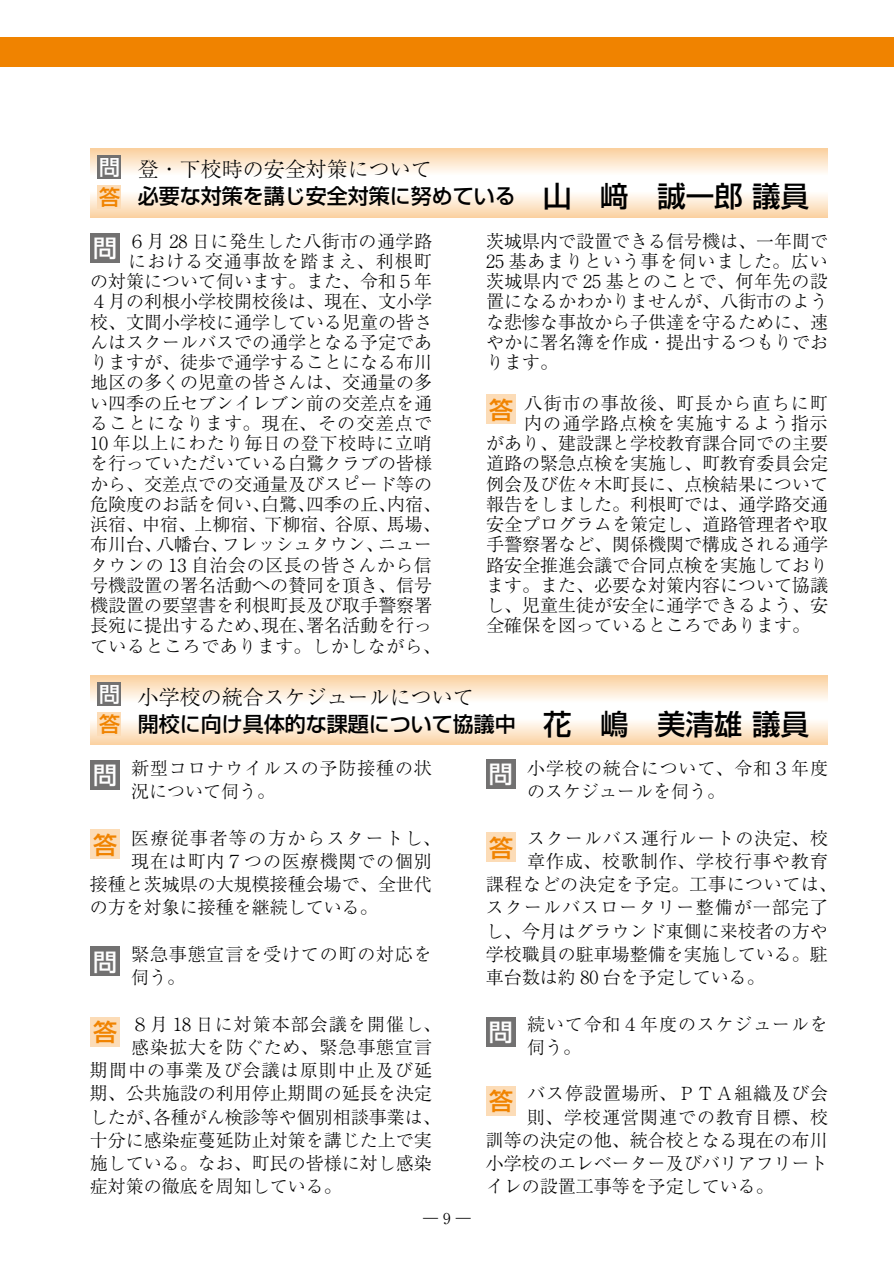
<style>
.page{position:relative;width:894px;height:1263px;background:#fff}
.page>*{position:absolute;margin:0;border:0;box-sizing:border-box;transform-origin:0 0}
.t1{font:500 24px "Shin Go Pro";color:#f08300}
.t2{font:500 24px "Shin Go Pro";color:#fff}
.t3{font:500 21px "Shin Go Pro";color:#000}
.t4{font:300 21px "Ryumin Pro";color:#000}
.t5{font:500 21px "Shin Go Pro";color:#fff}
.t6{font:500 21px "Shin Go Pro";color:#f08300}
.t7{font:300 18px/20.2px "Ryumin Pro";color:#000;text-align:justify}
.t8{font:300 18px/23.2px "Ryumin Pro";letter-spacing:.045em;color:#000}
.t9{font:300 18px "Ryumin Pro";letter-spacing:.06em;color:#000}
.t10{font:300 18px/23.2px "Ryumin Pro";letter-spacing:.05em;color:#000}
.t11{font:300 18px "Ryumin Pro";letter-spacing:.03em;color:#000}
.t12{font:300 18px "Ryumin Pro";letter-spacing:.055em;color:#000}
.t13{font:300 18px "Ryumin Pro";letter-spacing:.065em;color:#000}
.t14{font:300 18px "Ryumin Pro";letter-spacing:.085em;color:#000}
.t15{font:300 15px "Ryumin Pro";color:#000}
.s1{font-size:28.5px}
</style>
<div class="page">
<div style="left:0;top:38px;width:894px;height:30px;background:#f08300"></div>
<div style="left:486px;top:394px;width:30px;height:30px;background:#fcdcb7"></div>
<div style="left:90px;top:233px;width:30px;height:30px;background:#727171"></div>
<div style="left:90px;top:148px;width:738px;height:28px;background:linear-gradient(to bottom,#facf9c,#fffefb)"></div>
<div style="left:90px;top:190px;width:738px;height:28px;background:linear-gradient(to bottom,#fff,#fbd3a4)"></div>
<div style="left:98px;top:155px;width:24px;height:24px;background:#727171"></div>
<div style="left:98px;top:185px;width:24px;height:24px;background:#fcdcb7"></div>
<div style="left:90px;top:830px;width:30px;height:30px;background:#fcdcb7"></div>
<div style="left:90px;top:1017px;width:30px;height:30px;background:#fcdcb7"></div>
<div style="left:486px;top:832px;width:30px;height:30px;background:#fcdcb7"></div>
<div style="left:486px;top:1086px;width:30px;height:30px;background:#fcdcb7"></div>
<div style="left:486px;top:759px;width:30px;height:30px;background:#727171"></div>
<div style="left:486px;top:1017px;width:30px;height:30px;background:#727171"></div>
<div style="left:90px;top:760px;width:30px;height:30px;background:#727171"></div>
<div style="left:90px;top:946px;width:30px;height:30px;background:#727171"></div>
<svg style="left:90px;top:676px;width:738px;height:27px"></svg>
<svg style="left:90px;top:718px;width:738px;height:27px"></svg>
<div style="left:98px;top:682px;width:24px;height:24px;background:#727171"></div>
<div style="left:98px;top:712px;width:24px;height:24px;background:#fcdcb7"></div>
<p class="t5" style="left:99px;top:150px;width:22px">問</p>
<p class="t6" style="left:99px;top:180px;width:22px">答</p>
<p class="t4" style="left:138px;top:153px;width:295px">登・下校時の安全対策について</p>
<p class="t3" style="left:138px;top:179px;width:673px">必要な対策を講じ安全対策に努めている <span class="s1">山　﨑　誠一郎 議員</span></p>
<p class="t11" style="left:128px;top:227px;width:305px">６月 28 日に発生した八街市の通学路</p>
<p class="t9" style="left:128px;top:247px;width:305px">における交通事故を踏まえ、利根町</p>
<p class="t7" style="left:90px;top:270px;width:343px">の対策について伺います。また、令和５年</p>
<p class="t7" style="left:90px;top:290px;width:343px">４月の利根小学校開校後は、現在、文小学</p>
<p class="t7" style="left:90px;top:310px;width:343px">校、文間小学校に通学している児童の皆さ</p>
<p class="t7" style="left:90px;top:331px;width:343px">んはスクールバスでの通学となる予定であ</p>
<p class="t7" style="left:90px;top:351px;width:343px">りますが、徒歩で通学することになる布川</p>
<p class="t7" style="left:90px;top:371px;width:343px">地区の多くの児童の皆さんは、交通量の多</p>
<p class="t7" style="left:90px;top:391px;width:343px">い四季の丘セブンイレブン前の交差点を通</p>
<p class="t13" style="left:90px;top:409px;width:344px">ることになります。現在、その交差点で</p>
<p class="t8" style="left:90px;top:430px;width:343px">10 年以上にわたり毎日の登下校時に立哨</p>
<p class="t7" style="left:90px;top:452px;width:343px">を行っていただいている白鷺クラブの皆様</p>
<p class="t7" style="left:90px;top:472px;width:343px">から、交差点での交通量及びスピード等の</p>
<p class="t7" style="left:90px;top:493px;width:352px">危険度のお話を伺い、白鷺、四季の丘、内宿、</p>
<p class="t7" style="left:90px;top:513px;width:352px">浜宿、中宿、上柳宿、下柳宿、谷原、馬場、</p>
<p class="t7" style="left:90px;top:533px;width:343px">布川台、八幡台、フレッシュタウン、ニュー</p>
<p class="t11" style="left:90px;top:551px;width:343px">タウンの 13 自治会の区長の皆さんから信</p>
<p class="t7" style="left:90px;top:574px;width:343px">号機設置の署名活動への賛同を頂き、信号</p>
<p class="t7" style="left:90px;top:594px;width:343px">機設置の要望書を利根町長及び取手警察署</p>
<p class="t7" style="left:90px;top:614px;width:343px">長宛に提出するため、現在、署名活動を行っ</p>
<p class="t11" style="left:90px;top:632px;width:352px">ているところであります。しかしながら、</p>
<h1 class="t2" style="left:93px;top:228px;width:25px">問</h1>
<p class="t7" style="left:486px;top:229px;width:343px">茨城県内で設置できる信号機は、一年間で25 基あまりという事を伺いました。広い茨城県内で 25 基とのことで、何年先の設置になるかわかりませんが、八街市のような悲惨な事故から子供達を守るために、速やかに署名簿を作成・提出するつもりでおります。</p>
<p class="t9" style="left:524px;top:389px;width:305px">八街市の事故後、町長から直ちに町</p>
<p class="t9" style="left:524px;top:409px;width:305px">内の通学路点検を実施するよう指示</p>
<p class="t7" style="left:486px;top:432px;width:343px">があり、建設課と学校教育課合同での主要</p>
<p class="t7" style="left:486px;top:452px;width:343px">道路の緊急点検を実施し、町教育委員会定</p>
<p class="t7" style="left:486px;top:472px;width:343px">例会及び佐々木町長に、点検結果について</p>
<p class="t7" style="left:486px;top:493px;width:343px">報告をしました。利根町では、通学路交通</p>
<p class="t7" style="left:486px;top:513px;width:343px">安全プログラムを策定し、道路管理者や取</p>
<p class="t7" style="left:486px;top:533px;width:343px">手警察署など、関係機関で構成される通学</p>
<p class="t7" style="left:486px;top:553px;width:343px">路安全推進会議で合同点検を実施しており</p>
<p class="t7" style="left:486px;top:574px;width:343px">ます。また、必要な対策内容について協議</p>
<p class="t7" style="left:486px;top:594px;width:343px">し、児童生徒が安全に通学できるよう、安</p>
<p class="t7" style="left:486px;top:614px;width:325px">全確保を図っているところであります。</p>
<h1 class="t1" style="left:489px;top:390px;width:25px">答</h1>
<p class="t5" style="left:99px;top:677px;width:22px">問</p>
<p class="t6" style="left:99px;top:707px;width:22px">答</p>
<p class="t4" style="left:138px;top:680px;width:337px">小学校の統合スケジュールについて</p>
<p class="t3" style="left:138px;top:707px;width:673px">開校に向け具体的な課題について協議中 <span class="s1">花　嶋　美清雄 議員</span></p>
<p class="t8" style="left:131px;top:755px;width:302px">新型コロナウイルスの予防接種の状況について伺う。</p>
<p class="t14" style="left:131px;top:824px;width:311px">医療従事者等の方からスタートし、</p>
<p class="t8" style="left:131px;top:848px;width:302px">現在は町内７つの医療機関での個別</p>
<p class="t7" style="left:90px;top:873px;width:344px">接種と茨城県の大規模接種会場で、全世代</p>
<p class="t7" style="left:90px;top:896px;width:290px">の方を対象に接種を継続している。</p>
<p class="t8" style="left:131px;top:941px;width:302px">緊急事態宣言を受けての町の対応を伺う。</p>
<p class="t12" style="left:131px;top:1010px;width:311px">８月 18 日に対策本部会議を開催し、</p>
<p class="t10" style="left:131px;top:1034px;width:302px">感染拡大を防ぐため、緊急事態宣言</p>
<p class="t9" style="left:90px;top:1056px;width:344px">期間中の事業及び会議は原則中止及び延</p>
<p class="t7" style="left:90px;top:1082px;width:344px">期、公共施設の利用停止期間の延長を決定</p>
<p class="t7" style="left:90px;top:1105px;width:353px">したが、各種がん検診等や個別相談事業は、</p>
<p class="t7" style="left:90px;top:1129px;width:344px">十分に感染症蔓延防止対策を講じた上で実</p>
<p class="t7" style="left:90px;top:1152px;width:344px">施している。なお、町民の皆様に対し感染</p>
<p class="t7" style="left:90px;top:1175px;width:254px">症対策の徹底を周知している。</p>
<h1 class="t2" style="left:93px;top:755px;width:25px">問</h1>
<h1 class="t1" style="left:93px;top:825px;width:25px">答</h1>
<h1 class="t2" style="left:93px;top:942px;width:25px">問</h1>
<h1 class="t1" style="left:93px;top:1012px;width:25px">答</h1>
<p class="t15" style="left:423px;top:1206px;width:49px">― 9 ―</p>
<p class="t10" style="left:527px;top:755px;width:302px">小学校の統合について、令和３年度のスケジュールを伺う。</p>
<p class="t10" style="left:527px;top:825px;width:302px">スクールバス運行ルートの決定、校</p>
<p class="t12" style="left:527px;top:847px;width:302px">章作成、校歌制作、学校行事や教育</p>
<p class="t11" style="left:486px;top:870px;width:352px">課程などの決定を予定。工事については、</p>
<p class="t9" style="left:486px;top:893px;width:344px">スクールバスロータリー整備が一部完了</p>
<p class="t7" style="left:486px;top:919px;width:343px">し、今月はグラウンド東側に来校者の方や</p>
<p class="t7" style="left:486px;top:943px;width:343px">学校職員の駐車場整備を実施している。駐</p>
<p class="t7" style="left:486px;top:966px;width:280px">車台数は約 80 台を予定している。</p>
<p class="t8" style="left:527px;top:1011px;width:302px">続いて令和４年度のスケジュールを伺う。</p>
<p class="t10" style="left:527px;top:1081px;width:302px">バス停設置場所、ＰＴＡ組織及び会</p>
<p class="t12" style="left:527px;top:1103px;width:302px">則、学校運営関連での教育目標、校</p>
<p class="t7" style="left:486px;top:1129px;width:343px">訓等の決定の他、統合校となる現在の布川</p>
<p class="t7" style="left:486px;top:1152px;width:343px">小学校のエレベーター及びバリアフリート</p>
<p class="t7" style="left:486px;top:1175px;width:289px">イレの設置工事等を予定している。</p>
<h1 class="t2" style="left:489px;top:754px;width:25px">問</h1>
<h1 class="t1" style="left:489px;top:828px;width:25px">答</h1>
<h1 class="t2" style="left:489px;top:1012px;width:25px">問</h1>
<h1 class="t1" style="left:489px;top:1081px;width:25px">答</h1>
</div>
